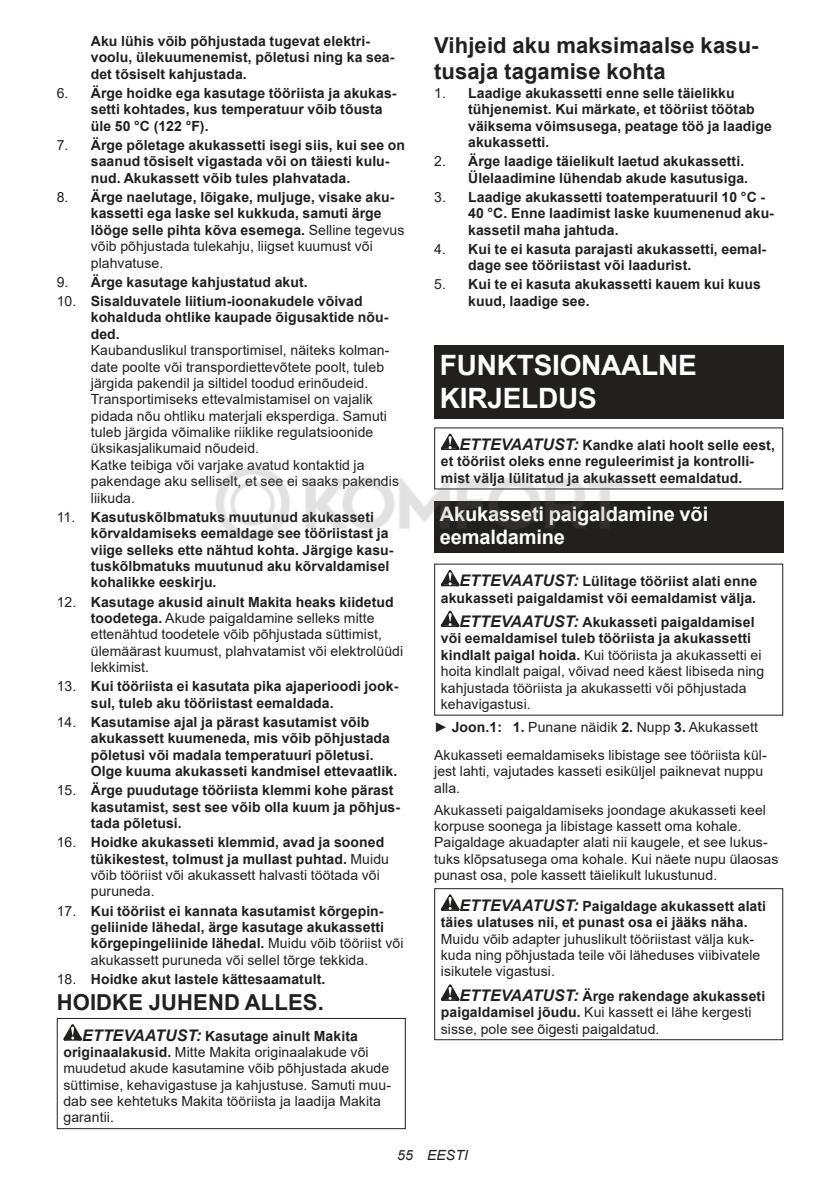
<style>
.page{position:relative;width:840px;height:1191px;background:#fff}
.page>*{position:absolute;margin:0;border:0;box-sizing:border-box;transform-origin:0 0}
.t1{font:700 28px/32.8px "Arial";letter-spacing:-.01em;color:#fff}
.t2{font:700 22px/25.8px "Arial";letter-spacing:.005em;color:#221f1f}
.t3{font:700 20px/23.4px "Arial";letter-spacing:-.01em;color:#fff}
.t4{font:700 14px/16.4px "Arial";letter-spacing:.005em;color:#221f1f}
.t5{font:14px/16.4px "Arial";letter-spacing:.005em;color:#221f1f}
.t6{font:italic 14px "Arial";letter-spacing:.005em;color:#221f1f}
.s1{font-weight:400}
.s2{font-weight:700}
.s3{font-weight:700;font-style:italic;font-size:16px}
.s4{font-style:italic;font-size:16px}
</style>
<div class="page">
<svg style="left:63px;top:1024px;width:19px;height:16px"></svg>
<div style="left:57px;top:1018px;width:348px;height:111px;border:1px solid #221f1f"></div>
<div style="left:434px;top:345px;width:348px;height:74px;background:#221f1f"></div>
<svg style="left:440px;top:433px;width:19px;height:17px"></svg>
<div style="left:434px;top:501px;width:348px;height:52px;background:#221f1f"></div>
<svg style="left:440px;top:570px;width:19px;height:16px"></svg>
<svg style="left:440px;top:610px;width:19px;height:17px"></svg>
<svg style="left:440px;top:894px;width:19px;height:16px"></svg>
<svg style="left:440px;top:984px;width:19px;height:16px"></svg>
<div style="left:434px;top:888px;width:348px;height:152px;border:1px solid #221f1f"></div>
<img style="left:216px;top:457px;width:413px;height:83px">
<p class="t4" style="left:91px;top:34px;width:305px">Aku lühis võib põhjustada tugevat elektri&shy;voolu, ülekuumenemist, põletusi ning ka sea&shy;det tõsiselt kahjustada.</p>
<p class="t4" style="left:91px;top:86px;width:307px;text-indent:-34px"><span class="s1">6.</span> Ärge hoidke ega kasutage tööriista ja akukas&shy;setti kohtades, kus temperatuur võib tõusta üle 50 °C (122 °F).</p>
<p class="t4" style="left:91px;top:138px;width:315px;text-indent:-34px"><span class="s1">7.</span> Ärge põletage akukassetti isegi siis, kui see on saanud tõsiselt vigastada või on täiesti kulu&shy;nud. Akukassett võib tules plahvatada.</p>
<p class="t4" style="left:91px;top:190px;width:315px;text-indent:-34px"><span class="s1">8.</span> Ärge naelutage, lõigake, muljuge, visake aku&shy;kassetti ega laske sel kukkuda, samuti ärge lööge selle pihta kõva esemega. <span class="s1">Selline tegevus võib põhjustada tulekahju, liigset kuumust või plahvatuse.</span></p>
<p class="t4" style="left:57px;top:275px;width:252px"><span class="s1">9.</span> Ärge kasutage kahjustatud akut.</p>
<p class="t4" style="left:91px;top:294px;width:299px;text-indent:-34px"><span class="s1">10.</span> Sisalduvatele liitium-ioonakudele võivad kohalduda ohtlike kaupade õigusaktide nõu&shy;ded.</p>
<p class="t5" style="left:91px;top:343px;width:309px">Kaubanduslikul transportimisel, näiteks kolman&shy;date poolte või transpordiettevõtete poolt, tuleb järgida pakendil ja siltidel toodud erinõudeid.<br>Transportimiseks ettevalmistamisel on vajalik pidada nõu ohtliku materjali eksperdiga. Samuti tuleb järgida võimalike riiklike regulatsioonide üksikasjalikumaid nõudeid.<br>Katke teibiga või varjake avatud kontaktid ja pakendage aku selliselt, et see ei saaks pakendis liikuda.</p>
<p class="t4" style="left:91px;top:510px;width:304px;text-indent:-34px"><span class="s1">11.</span> Kasutuskõlbmatuks muutunud akukasseti kõrvaldamiseks eemaldage see tööriistast ja viige selleks ette nähtud kohta. Järgige kasu&shy;tuskõlbmatuks muutunud aku kõrvaldamisel kohalikke eeskirju.</p>
<p class="t5" style="left:91px;top:594px;width:314px;text-indent:-34px">12. <span class="s2">Kasutage akusid ainult Makita heaks kiidetud toodetega.</span> Akude paigaldamine selleks mitte ettenähtud toodetele võib põhjustada süttimist, ülemäärast kuumust, plahvatamist või elektrolüüdi lekkimist.</p>
<p class="t4" style="left:91px;top:679px;width:309px;text-indent:-34px"><span class="s1">13.</span> Kui tööriista ei kasutata pika ajaperioodi jook&shy;sul, tuleb aku tööriistast eemaldada.</p>
<p class="t4" style="left:91px;top:715px;width:308px;text-indent:-34px"><span class="s1">14.</span> Kasutamise ajal ja pärast kasutamist võib akukassett kuumeneda, mis võib põhjustada põletusi või madala temperatuuri põletusi.<br>Olge kuuma akukasseti kandmisel ettevaatlik.</p>
<p class="t4" style="left:91px;top:783px;width:311px;text-indent:-34px"><span class="s1">15.</span> Ärge puudutage tööriista klemmi kohe pärast kasutamist, sest see võib olla kuum ja põhjus&shy;tada põletusi.</p>
<p class="t4" style="left:91px;top:835px;width:299px;text-indent:-34px"><span class="s1">16.</span> Hoidke akukasseti klemmid, avad ja sooned tükikestest, tolmust ja mullast puhtad. <span class="s1">Muidu võib tööriist või akukassett halvasti töötada või puruneda.</span></p>
<p class="t4" style="left:91px;top:903px;width:314px;text-indent:-34px"><span class="s1">17.</span> Kui tööriist ei kannata kasutamist kõrgepin&shy;geliinide lähedal, ärge kasutage akukassetti kõrgepingeliinide lähedal. <span class="s1">Muidu võib tööriist või akukassett puruneda või sellel tõrge tekkida.</span></p>
<p class="t4" style="left:57px;top:972px;width:270px"><span class="s1">18.</span> Hoidke akut lastele kättesaamatult.</p>
<h2 class="t2" style="left:57px;top:991px;width:268px">HOIDKE JUHEND ALLES.</h2>
<p class="t5" style="left:63px;top:1028px;width:329px;text-indent:19px"><span class="s3">ETTEVAATUST:</span> <span class="s2">Kasutage ainult Makita originaalakusid.</span> Mitte Makita originaalakude või muudetud akude kasutamine võib põhjustada akude süttimise, kehavigastuse ja kahjustuse. Samuti muu&shy;dab see kehtetuks Makita tööriista ja laadija Makita garantii.</p>
<h2 class="t2" style="left:434px;top:34px;width:326px">Vihjeid aku maksimaalse kasu&shy;tusaja tagamise kohta</h2>
<p class="t4" style="left:468px;top:86px;width:305px;text-indent:-34px"><span class="s1">1.</span> Laadige akukassetti enne selle täielikku tühjenemist. Kui märkate, et tööriist töötab väiksema võimsusega, peatage töö ja laadige akukassetti.</p>
<p class="t4" style="left:434px;top:154px;width:315px;text-align:right"><span class="s1">2.</span> Ärge laadige täielikult laetud akukassetti.<br>Ülelaadimine lühendab akude kasutusiga.</p>
<p class="t4" style="left:468px;top:190px;width:307px;text-indent:-34px"><span class="s1">3.</span> Laadige akukassetti toatemperatuuril 10 °C -<br>40 °C. Enne laadimist laske kuumenenud aku&shy;kassetil maha jahtuda.</p>
<p class="t4" style="left:468px;top:242px;width:299px;text-indent:-34px"><span class="s1">4.</span> Kui te ei kasuta parajasti akukassetti, eemal&shy;dage see tööriistast või laadurist.</p>
<p class="t4" style="left:468px;top:277px;width:294px;text-indent:-34px"><span class="s1">5.</span> Kui te ei kasuta akukassetti kauem kui kuus kuud, laadige see.</p>
<h1 class="t1" style="left:439px;top:351px;width:258px">FUNKTSIONAALNE<br>KIRJELDUS</h1>
<p class="t4" style="left:440px;top:438px;width:335px;text-indent:19px"><span class="s4">ETTEVAATUST:</span> Kandke alati hoolt selle eest, et tööriist oleks enne reguleerimist ja kontrolli&shy;mist välja lülitatud ja akukassett eemaldatud.</p>
<h3 class="t3" style="left:439px;top:504px;width:270px">Akukasseti paigaldamine või eemaldamine</h3>
<p class="t4" style="left:440px;top:574px;width:317px;text-align:right"><span class="s4">ETTEVAATUST:</span> Lülitage tööriist alati enne akukasseti paigaldamist või eemaldamist välja.</p>
<p class="t5" style="left:440px;top:614px;width:325px;text-indent:19px"><span class="s3">ETTEVAATUST:</span> <span class="s2">Akukasseti paigaldamisel või eemaldamisel tuleb tööriista ja akukassetti kindlalt paigal hoida.</span> Kui tööriista ja akukassetti ei hoita kindlalt paigal, võivad need käest libiseda ning kahjustada tööriista ja akukassetti või põhjustada kehavigastusi.</p>
<p class="t5" style="left:434px;top:713px;width:334px;line-height:27.8px">► <span class="s2">Joon.1: 1.</span> Punane näidik <span class="s2">2.</span> Nupp <span class="s2">3.</span> Akukassett<br>Akukasseti eemaldamiseks libistage see tööriista kül-</p>
<p class="t5" style="left:434px;top:763px;width:330px">jest lahti, vajutades kasseti esiküljel paiknevat nuppu alla.</p>
<p class="t5" style="left:434px;top:801px;width:345px">Akukasseti paigaldamiseks joondage akukasseti keel korpuse soonega ja libistage kassett oma kohale.<br>Paigaldage akuadapter alati nii kaugele, et see lukus&shy;tuks klõpsatusega oma kohale. Kui näete nupu ülaosas punast osa, pole kassett täielikult lukustunud.</p>
<p class="t4" style="left:440px;top:898px;width:326px;text-indent:19px"><span class="s4">ETTEVAATUST:</span> Paigaldage akukassett alati täies ulatuses nii, et punast osa ei jääks näha.</p>
<p class="t5" style="left:440px;top:930px;width:321px">Muidu võib adapter juhuslikult tööriistast välja kuk&shy;kuda ning põhjustada teile või läheduses viibivatele isikutele vigastusi.</p>
<p class="t5" style="left:440px;top:988px;width:326px;text-indent:19px"><span class="s3">ETTEVAATUST:</span> <span class="s2">Ärge rakendage akukasseti paigaldamisel jõudu.</span> Kui kassett ei lähe kergesti sisse, pole see õigesti paigaldatud.</p>
<p class="t6" style="left:397px;top:1147px;width:72px">55 EESTI</p>
</div>
